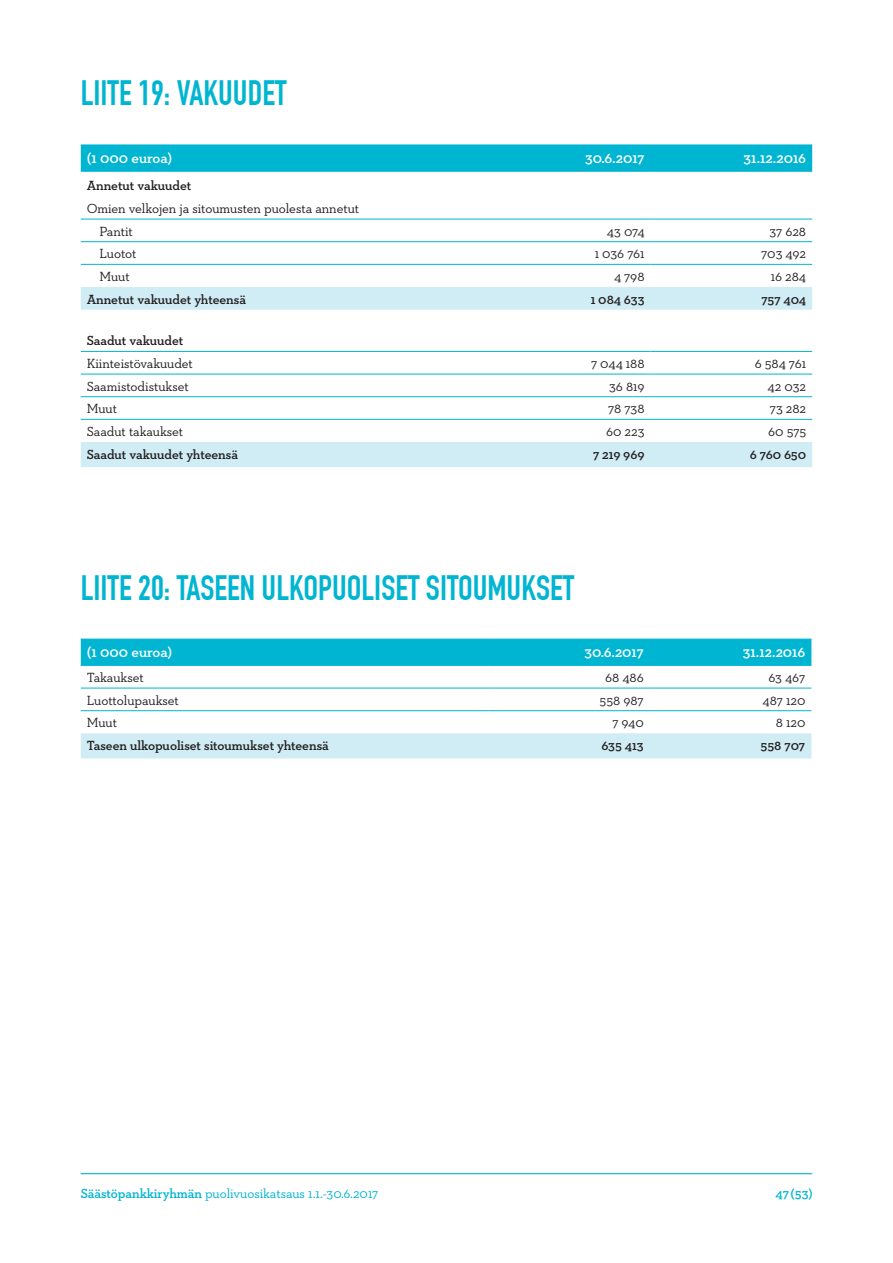
<style>
.page{position:relative;width:893px;height:1263px;background:#fff}
.page>*{position:absolute;margin:0;border:0;box-sizing:border-box;transform-origin:0 0}
.t1{font:700 34.5px "DIN Condensed";color:#00b5d1}
.t2{font:600 15px "Neutraface Slab Text";letter-spacing:-.005em;color:#fff}
.t3{font:13.5px/22.6px "Neutraface Slab Text";letter-spacing:-.01em;color:#231f20}
.t4{font:600 13.5px "Neutraface Slab Text";letter-spacing:-.005em;color:#231f20}
.t5{font:13.5px "Neutraface Slab Text";letter-spacing:-.005em;color:#00b5d1}
.t6{font:600 13.5px "Neutraface Slab Text";color:#00b5d1}
.s1{font-weight:600}
</style>
<div class="page">
<hr style="left:81px;top:1173px;width:731px;height:1px;background:#00b5d1">
<div style="left:81px;top:146px;width:731px;height:25px;background:#00b5d1"></div>
<svg style="left:81px;top:218px;width:731px;height:46px"></svg>
<svg style="left:81px;top:287px;width:731px;height:180px"></svg>
<hr style="left:81px;top:145px;width:408px;height:1px;background:#00b5d1">
<hr style="left:489px;top:145px;width:162px;height:1px;background:#00b5d1">
<hr style="left:651px;top:145px;width:161px;height:1px;background:#00b5d1">
<hr style="left:81px;top:171px;width:408px;height:1px;background:#00b5d1">
<hr style="left:489px;top:171px;width:162px;height:1px;background:#00b5d1">
<hr style="left:651px;top:171px;width:161px;height:1px;background:#00b5d1">
<hr style="left:81px;top:219px;width:408px;height:1px;background:#00b5d1">
<hr style="left:489px;top:219px;width:162px;height:1px;background:#00b5d1">
<hr style="left:651px;top:219px;width:161px;height:1px;background:#00b5d1">
<hr style="left:81px;top:241px;width:408px;height:1px;background:#00b5d1">
<hr style="left:81px;top:264px;width:408px;height:1px;background:#00b5d1">
<hr style="left:489px;top:241px;width:162px;height:1px;background:#00b5d1">
<hr style="left:489px;top:264px;width:162px;height:1px;background:#00b5d1">
<hr style="left:651px;top:241px;width:161px;height:1px;background:#00b5d1">
<hr style="left:651px;top:264px;width:161px;height:1px;background:#00b5d1">
<hr style="left:81px;top:351px;width:408px;height:1px;background:#00b5d1">
<hr style="left:489px;top:351px;width:162px;height:1px;background:#00b5d1">
<hr style="left:651px;top:351px;width:161px;height:1px;background:#00b5d1">
<hr style="left:81px;top:374px;width:408px;height:1px;background:#00b5d1">
<hr style="left:489px;top:374px;width:162px;height:1px;background:#00b5d1">
<hr style="left:651px;top:374px;width:161px;height:1px;background:#00b5d1">
<hr style="left:81px;top:396px;width:408px;height:1px;background:#00b5d1">
<hr style="left:489px;top:396px;width:162px;height:1px;background:#00b5d1">
<hr style="left:651px;top:396px;width:161px;height:1px;background:#00b5d1">
<hr style="left:81px;top:419px;width:408px;height:1px;background:#00b5d1">
<hr style="left:489px;top:419px;width:162px;height:1px;background:#00b5d1">
<hr style="left:651px;top:419px;width:161px;height:1px;background:#00b5d1">
<div style="left:81px;top:640px;width:730px;height:25px;background:#00b5d1"></div>
<svg style="left:81px;top:687px;width:730px;height:25px"></svg>
<div style="left:81px;top:733px;width:730px;height:25px;background:#d0ecf4"></div>
<hr style="left:81px;top:639px;width:407px;height:1px;background:#00b5d1">
<hr style="left:488px;top:639px;width:162px;height:1px;background:#00b5d1">
<hr style="left:650px;top:639px;width:161px;height:1px;background:#00b5d1">
<hr style="left:81px;top:665px;width:407px;height:1px;background:#00b5d1">
<hr style="left:488px;top:665px;width:162px;height:1px;background:#00b5d1">
<hr style="left:650px;top:665px;width:161px;height:1px;background:#00b5d1">
<hr style="left:81px;top:688px;width:407px;height:1px;background:#00b5d1">
<hr style="left:488px;top:688px;width:162px;height:1px;background:#00b5d1">
<hr style="left:650px;top:688px;width:161px;height:1px;background:#00b5d1">
<hr style="left:81px;top:710px;width:407px;height:1px;background:#00b5d1">
<hr style="left:488px;top:710px;width:162px;height:1px;background:#00b5d1">
<hr style="left:650px;top:710px;width:161px;height:1px;background:#00b5d1">
<h1 class="t1" style="left:81px;top:73px;width:207px">LIITE 19: VAKUUDET</h1>
<p class="t2" style="left:87px;top:148px;width:87px">(1 000 euroa)</p>
<p class="t2" style="left:585px;top:148px;width:61px">30.6.2017</p>
<p class="t2" style="left:744px;top:148px;width:64px">31.12.2016</p>
<p class="t4" style="left:87px;top:177px;width:106px">Annetut vakuudet</p>
<p class="t3" style="left:100px;top:197px;width:261px;text-indent:-13px">Omien velkojen ja sitoumusten puolesta annetut<br>Pantit</p>
<p class="t3" style="left:607px;top:220px;width:39px">43 074</p>
<p class="t3" style="left:769px;top:220px;width:38px">37 628</p>
<p class="t3" style="left:100px;top:242px;width:39px">Luotot</p>
<p class="t3" style="left:595px;top:242px;width:51px">1 036 761</p>
<p class="t3" style="left:761px;top:242px;width:46px">703 492</p>
<p class="t3" style="left:100px;top:265px;width:32px">Muut</p>
<p class="t3" style="left:614px;top:265px;width:32px">4 798</p>
<p class="t3" style="left:771px;top:265px;width:37px">16 284</p>
<p class="t4" style="left:87px;top:291px;width:161px">Annetut vakuudet yhteensä</p>
<p class="t4" style="left:591px;top:291px;width:55px">1 084 633</p>
<p class="t4" style="left:761px;top:291px;width:46px">757 404</p>
<p class="t4" style="left:87px;top:332px;width:98px">Saadut vakuudet</p>
<p class="t3" style="left:87px;top:352px;width:108px">Kiinteistövakuudet</p>
<p class="t3" style="left:591px;top:352px;width:55px">7 044 188</p>
<p class="t3" style="left:755px;top:352px;width:53px">6 584 761</p>
<p class="t3" style="left:87px;top:375px;width:103px">Saamistodistukset</p>
<p class="t3" style="left:609px;top:375px;width:37px">36 819</p>
<p class="t3" style="left:768px;top:375px;width:40px">42 032</p>
<p class="t3" style="left:87px;top:397px;width:32px">Muut</p>
<p class="t3" style="left:608px;top:397px;width:38px">78 738</p>
<p class="t3" style="left:770px;top:397px;width:38px">73 282</p>
<p class="t3" style="left:87px;top:420px;width:98px">Saadut takaukset</p>
<p class="t3" style="left:606px;top:420px;width:40px">60 223</p>
<p class="t3" style="left:768px;top:420px;width:39px">60 575</p>
<p class="t4" style="left:87px;top:446px;width:153px">Saadut vakuudet yhteensä</p>
<p class="t4" style="left:593px;top:446px;width:53px">7 219 969</p>
<p class="t4" style="left:750px;top:446px;width:58px">6 760 650</p>
<h1 class="t1" style="left:81px;top:567px;width:495px">LIITE 20: TASEEN ULKOPUOLISET SITOUMUKSET</h1>
<p class="t2" style="left:87px;top:642px;width:87px">(1 000 euroa)</p>
<p class="t2" style="left:584px;top:642px;width:61px">30.6.2017</p>
<p class="t2" style="left:743px;top:642px;width:64px">31.12.2016</p>
<p class="t3" style="left:87px;top:666px;width:58px">Takaukset</p>
<p class="t3" style="left:605px;top:666px;width:40px">68 486</p>
<p class="t3" style="left:768px;top:666px;width:38px">63 467</p>
<p class="t3" style="left:87px;top:689px;width:94px">Luottolupaukset</p>
<p class="t3" style="left:600px;top:689px;width:46px">558 987</p>
<p class="t3" style="left:762px;top:689px;width:44px">487 120</p>
<p class="t3" style="left:87px;top:711px;width:32px">Muut</p>
<p class="t3" style="left:612px;top:711px;width:33px">7 940</p>
<p class="t3" style="left:776px;top:711px;width:31px">8 120</p>
<p class="t4" style="left:87px;top:737px;width:244px">Taseen ulkopuoliset sitoumukset yhteensä</p>
<p class="t4" style="left:601px;top:737px;width:44px">635 413</p>
<p class="t4" style="left:760px;top:737px;width:46px">558 707</p>
<p class="t5" style="left:81px;top:1185px;width:299px"><span class="s1">Säästöpankkiryhmän</span> puolivuosikatsaus 1.1.-30.6.2017</p>
<p class="t6" style="left:776px;top:1185px;width:39px">47 (53)</p>
</div>
